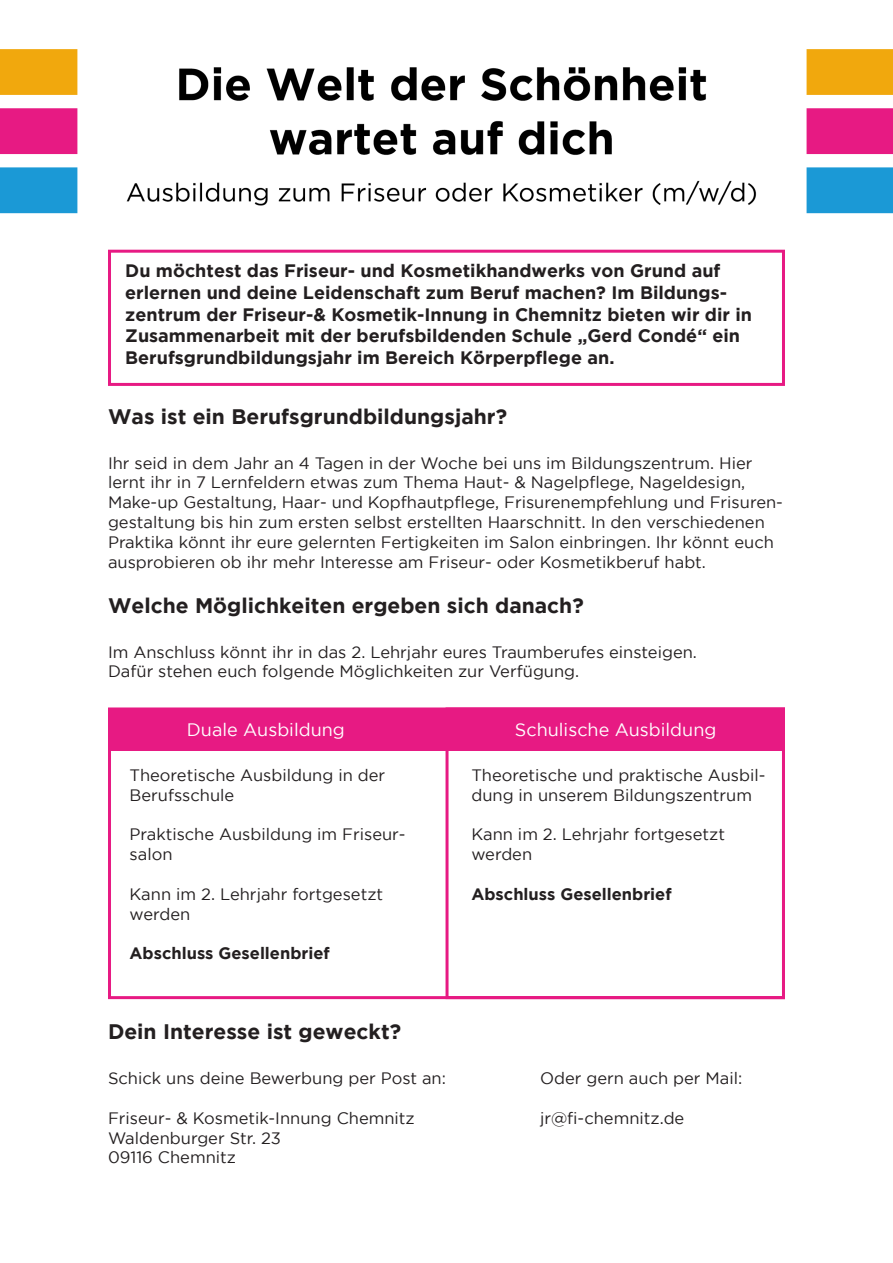
<style>
.page{position:relative;width:893px;height:1263px;background:#fff}
.page>*{position:absolute;margin:0;border:0;box-sizing:border-box;transform-origin:0 0}
.t1{font:700 21px "Gotham";color:#231f20}
.t2{font:700 18px/21.6px "Gotham";color:#231f20}
.t3{font:18px "Gotham";color:#fff}
.t4{font:16.5px/19.8px "Gotham";color:#231f20}
.t5{font:700 16.5px "Gotham";color:#231f20}
</style>
<div class="page">
<img style="left:0;top:49px;width:893px;height:951px">
<div style="left:108px;top:250px;width:677px;height:136px;border:3px solid #e71a83"></div>
<div style="left:446px;top:707px;width:339px;height:292px;border:3px solid #e71a83"></div>
<div style="left:110px;top:709px;width:673px;height:42px;background:#e71a83"></div>
<p class="t2" style="left:125px;top:260px;width:628px">Du möchtest das Friseur- und Kosmetikhandwerks von Grund auf erlernen und deine Leidenschaft zum Beruf machen? Im Bildungs&shy;zentrum der Friseur-&amp; Kosmetik-Innung in Chemnitz bieten wir dir in Zusammenarbeit mit der berufsbildenden Schule „Gerd Condé“ ein Berufsgrundbildungsjahr im Bereich Körperpflege an.</p>
<p class="t1" style="left:108px;top:404px;width:401px">Was ist ein Berufsgrundbildungsjahr?</p>
<p class="t4" style="left:108px;top:453px;width:676px">Ihr seid in dem Jahr an 4 Tagen in der Woche bei uns im Bildungszentrum. Hier lernt ihr in 7 Lernfeldern etwas zum Thema Haut- &amp; Nagelpflege, Nageldesign, Make-up Gestaltung, Haar- und Kopfhautpflege, Frisurenempfehlung und Frisuren&shy;gestaltung bis hin zum ersten selbst erstellten Haarschnitt. In den verschiedenen Praktika könnt ihr eure gelernten Fertigkeiten im Salon einbringen. Ihr könnt euch ausprobieren ob ihr mehr Interesse am Friseur- oder Kosmetikberuf habt.</p>
<p class="t1" style="left:108px;top:593px;width:477px">Welche Möglichkeiten ergeben sich danach?</p>
<p class="t4" style="left:108px;top:642px;width:590px">Im Anschluss könnt ihr in das 2. Lehrjahr eures Traumberufes einsteigen.</p>
<p class="t4" style="left:108px;top:661px;width:473px">Dafür stehen euch folgende Möglichkeiten zur Verfügung.</p>
<p class="t3" style="left:187px;top:719px;width:159px">Duale Ausbildung</p>
<p class="t3" style="left:515px;top:719px;width:203px">Schulische Ausbildung</p>
<p class="t4" style="left:130px;top:765px;width:257px">Theoretische Ausbildung in der<br>Berufsschule</p>
<p class="t4" style="left:130px;top:824px;width:278px">Praktische Ausbildung im Friseur&shy;salon</p>
<p class="t4" style="left:130px;top:884px;width:255px">Kann im 2. Lehrjahr fortgesetzt werden</p>
<p class="t5" style="left:130px;top:944px;width:202px">Abschluss Gesellenbrief</p>
<p class="t4" style="left:471px;top:765px;width:296px">Theoretische und praktische Ausbil&shy;dung in unserem Bildungszentrum</p>
<p class="t4" style="left:471px;top:824px;width:255px">Kann im 2. Lehrjahr fortgesetzt werden</p>
<p class="t5" style="left:471px;top:884px;width:202px">Abschluss Gesellenbrief</p>
<p class="t1" style="left:108px;top:1020px;width:295px">Dein Interesse ist geweckt?</p>
<p class="t4" style="left:108px;top:1068px;width:339px">Schick uns deine Bewerbung per Post an:</p>
<p class="t4" style="left:540px;top:1068px;width:204px">Oder gern auch per Mail:</p>
<p class="t4" style="left:108px;top:1108px;width:308px">Friseur- &amp; Kosmetik-Innung Chemnitz</p>
<p class="t4" style="left:540px;top:1108px;width:146px">jr@fi-chemnitz.de</p>
<p class="t4" style="left:108px;top:1128px;width:175px">Waldenburger Str. 23</p>
<p class="t4" style="left:108px;top:1147px;width:130px">09116 Chemnitz</p>
</div>
